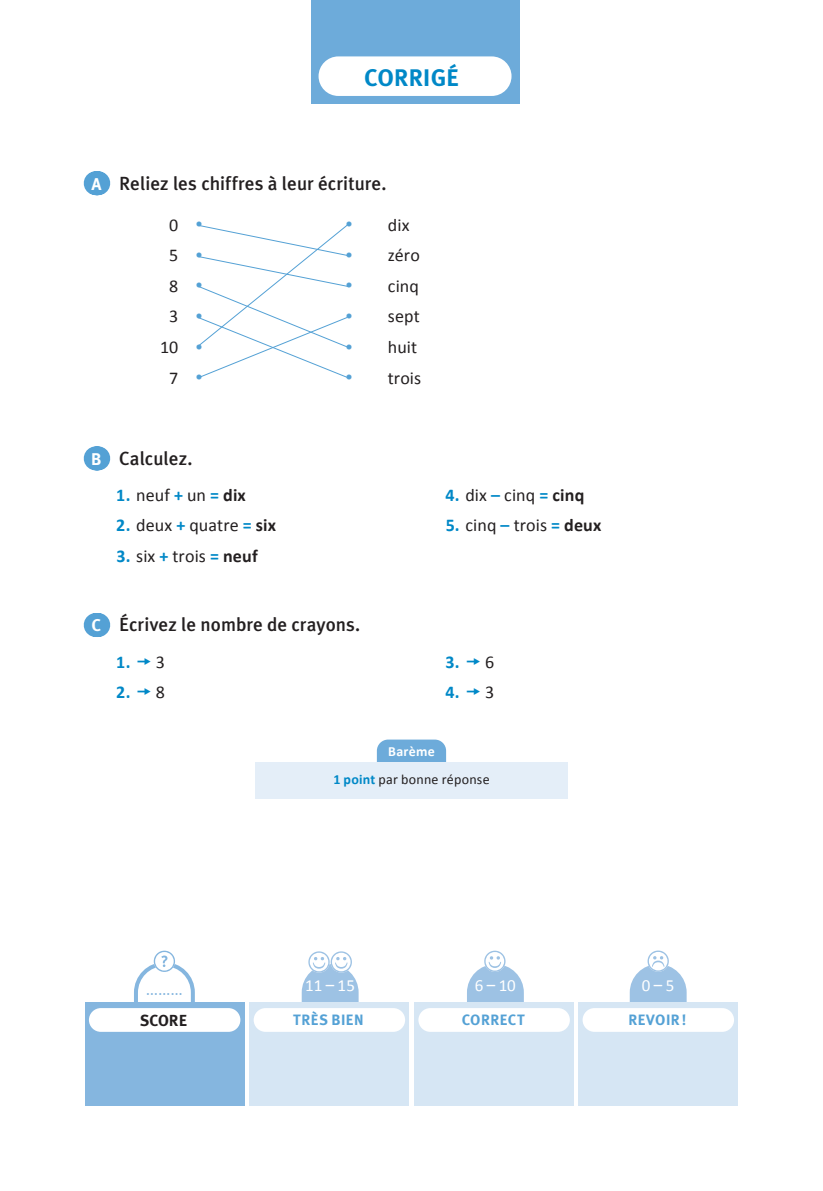
<style>
.page{position:relative;width:823px;height:1191px;background:#fff}
.page>*{position:absolute;margin:0;border:0;box-sizing:border-box;transform-origin:0 0}
.t1{font:700 24px "Meta Pro";letter-spacing:.01em;color:#0088c7}
.t2{font:500 19px "Meta Plus";letter-spacing:.005em;color:#231f20}
.t3{font:18px "Calibri";letter-spacing:.005em;color:#231f20}
.t4{font:700 18px "Calibri";color:#0088c7}
.t5{font:18px "Calibri";color:#85b6df}
.t6{font:17px "Calibri";color:#fff}
.t7{font:700 16px "Meta Plus";letter-spacing:.005em;color:#231f20}
.t8{font:700 15px "Meta Pro";letter-spacing:.03em;color:#54a1d5}
.t9{font:14px/28.2px "Calibri";letter-spacing:.015em;color:#231f20;text-align:center}
.s1{font-family:"Meta Pro";font-weight:700;font-size:17px;color:#fff}
.s2{font-size:16px;color:#54a1d5}
.s3{font-weight:700;color:#0088c7}
.s4{font-weight:700}
.s5{font-weight:400;color:#231f20}
.s6{font-weight:700;color:#fff}
</style>
<div class="page">
<div style="left:301px;top:964px;width:57px;height:79px;background:#9dc2e4;border-radius:28px"></div>
<div style="left:134px;top:962px;width:61px;height:83px;border:4px solid #85b6df;border-radius:28px"></div>
<div style="left:466px;top:964px;width:57px;height:79px;background:#9dc2e4;border-radius:28px"></div>
<div style="left:629px;top:964px;width:57px;height:79px;background:#9dc2e4;border-radius:28px"></div>
<div style="left:85px;top:1002px;width:159px;height:104px;background:#85b6df"></div>
<div style="left:250px;top:1002px;width:158px;height:104px;background:#d6e6f4"></div>
<div style="left:414px;top:1002px;width:159px;height:104px;background:#d6e6f4"></div>
<div style="left:578px;top:1002px;width:159px;height:104px;background:#d6e6f4"></div>
<div style="left:89px;top:1008px;width:151px;height:23px;background:#fff;border-radius:12px"></div>
<div style="left:253px;top:1008px;width:152px;height:23px;background:#fff;border-radius:12px"></div>
<div style="left:418px;top:1008px;width:151px;height:23px;background:#fff;border-radius:12px"></div>
<div style="left:582px;top:1008px;width:151px;height:23px;background:#fff;border-radius:12px"></div>
<svg style="left:647px;top:950px;width:21px;height:21px"></svg>
<svg style="left:484px;top:950px;width:21px;height:22px"></svg>
<svg style="left:308px;top:951px;width:44px;height:21px"></svg>
<svg style="left:154px;top:950px;width:21px;height:22px"></svg>
<div style="left:310px;top:0;width:209px;height:103px;background:#6dabda"></div>
<div style="left:318px;top:56px;width:193px;height:40px;background:#fff;border-radius:20px"></div>
<svg style="left:96px;top:171px;width:2px;height:24px"></svg>
<svg style="left:96px;top:446px;width:2px;height:24px"></svg>
<svg style="left:96px;top:613px;width:2px;height:24px"></svg>
<svg style="left:376px;top:739px;width:70px;height:23px;background:#77b0dc"></svg>
<div style="left:255px;top:762px;width:312px;height:37px;background:#e4eef8"></div>
<svg style="left:197px;top:224px;width:153px;height:154px"></svg>
<h1 class="t1" style="left:364px;top:59px;width:96px">CORRIGÉ</h1>
<p class="t2" style="left:91px;top:172px;width:296px"><span class="s1">A</span> Reliez les chiffres à leur écriture.</p>
<p class="t3" style="left:169px;top:213px;width:36px">0 <span class="s2">•</span></p>
<p class="t3" style="left:345px;top:213px;width:66px"><span class="s2">•</span> dix</p>
<p class="t3" style="left:169px;top:244px;width:36px">5 <span class="s2">•</span></p>
<p class="t3" style="left:345px;top:244px;width:76px"><span class="s2">•</span> zéro</p>
<p class="t3" style="left:169px;top:275px;width:36px">8 <span class="s2">•</span></p>
<p class="t3" style="left:345px;top:275px;width:75px"><span class="s2">•</span> cinq</p>
<p class="t3" style="left:169px;top:305px;width:36px">3 <span class="s2">•</span></p>
<p class="t3" style="left:345px;top:305px;width:76px"><span class="s2">•</span> sept</p>
<p class="t3" style="left:160px;top:336px;width:45px">10 <span class="s2">•</span></p>
<p class="t3" style="left:345px;top:336px;width:73px"><span class="s2">•</span> huit</p>
<p class="t3" style="left:169px;top:366px;width:36px">7 <span class="s2">•</span></p>
<p class="t3" style="left:345px;top:366px;width:77px"><span class="s2">•</span> trois</p>
<p class="t2" style="left:91px;top:447px;width:103px"><span class="s1">B</span> Calculez.</p>
<p class="t3" style="left:116px;top:483px;width:131px"><span class="s3">1.</span> neuf <span class="s3">+</span> un <span class="s3">=</span> <span class="s4">dix</span></p>
<p class="t3" style="left:116px;top:514px;width:161px"><span class="s3">2.</span> deux <span class="s3">+</span> quatre <span class="s3">=</span> <span class="s4">six</span></p>
<p class="t3" style="left:116px;top:544px;width:143px"><span class="s3">3.</span> six <span class="s3">+</span> trois <span class="s3">=</span> <span class="s4">neuf</span></p>
<p class="t2" style="left:91px;top:614px;width:270px"><span class="s1">C</span> Écrivez le nombre de crayons.</p>
<p class="t4" style="left:116px;top:650px;width:50px">1. <span class="s5">3</span></p>
<p class="t4" style="left:116px;top:681px;width:50px">2. <span class="s5">8</span></p>
<p class="t3" style="left:445px;top:483px;width:140px"><span class="s3">4.</span> dix <span class="s3">–</span> cinq <span class="s3">=</span> <span class="s4">cinq</span></p>
<p class="t3" style="left:445px;top:514px;width:157px"><span class="s3">5.</span> cinq <span class="s3">–</span> trois <span class="s3">=</span> <span class="s4">deux</span></p>
<p class="t4" style="left:445px;top:650px;width:50px">3. <span class="s5">6</span></p>
<p class="t4" style="left:445px;top:681px;width:50px">4. <span class="s5">3</span></p>
<p class="t5" style="left:146px;top:977px;width:39px">………</p>
<p class="t9" style="left:333px;top:737px;width:158px"><span class="s6">Barème<br></span><span class="s3">1 point</span> par bonne réponse</p>
<p class="t6" style="left:305px;top:974px;width:51px">11 – 15</p>
<p class="t6" style="left:474px;top:974px;width:43px">6 – 10</p>
<p class="t6" style="left:641px;top:974px;width:34px">0 – 5</p>
<p class="t7" style="left:140px;top:1010px;width:49px">SCORE</p>
<p class="t8" style="left:293px;top:1008px;width:72px">TRÈS BIEN</p>
<p class="t8" style="left:461px;top:1008px;width:64px">CORRECT</p>
<p class="t8" style="left:628px;top:1008px;width:59px">REVOIR!</p>
</div>
